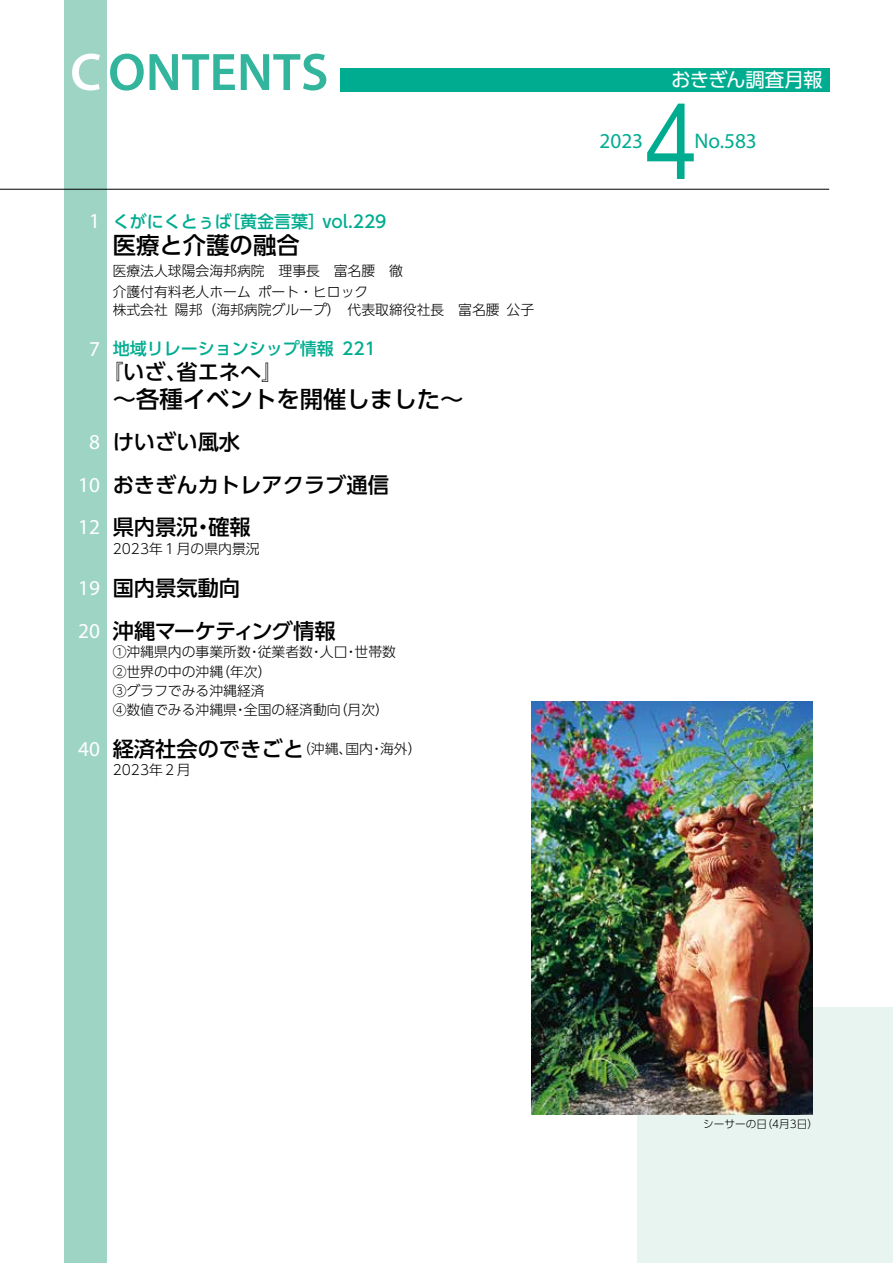
<style>
.page{position:relative;width:893px;height:1263px;background:#fff}
.page>*{position:absolute;margin:0;border:0;box-sizing:border-box;transform-origin:0 0}
.t1{font:106.35px "Helvetica Neue";color:#00ac90;scale:.9 1}
.t2{font:600 53.1px "Myriad Pro";color:#33b59d}
.t3{font:500 23.4px "UD Shin Go Pro";color:#000}
.t4{font:500 21.3px/42.5px "UD Shin Go Pro";color:#000}
.t5{font:21.3px "Myriad Pro";color:#00ac90}
.t6{font:19.5px "UD Shin Go Pro";letter-spacing:-.035em;color:#fff}
.t7{font:500 16.95px "UD Shin Go Pro";color:#00ac90}
.t8{font:300 13.8px/19.2px "UD Shin Go Pro";color:#000}
.t9{font:300 10.65px "UD Shin Go Pro";color:#000}
.s1{color:#fff}
.s2{font-family:"Myriad Pro";font-weight:400;font-size:21.3px;color:#fff}
.s3{font-family:"Myriad Pro";font-weight:400;color:#fff}
.s4{font-weight:500;font-size:21.3px}
</style>
<div class="page">
<div style="left:638px;top:1008px;width:255px;height:255px;background:#e7f4ef"></div>
<div style="left:64px;top:0;width:42px;height:1263px;background:#9ed4c4"></div>
<div style="left:340px;top:68px;width:489px;height:24px;background:#00ac90"></div>
<hr style="left:0;top:189px;width:829px;height:1px;background:#000">
<img style="left:531px;top:702px;width:281px;height:412px">
<h2 class="t2" style="left:70px;top:38px;width:260px"><span class="s1">C</span>ONTENTS</h2>
<p class="t7" style="left:89px;top:207px;width:299px"><span class="s2">1</span> くがにくとぅば［黄金言葉］vol.229</p>
<h3 class="t3" style="left:113px;top:227px;width:189px">医療と介護の融合</h3>
<p class="t8" style="left:113px;top:260px;width:292px;line-height:20.7px">医療法人球陽会海邦病院　理事長　富名腰　徹介護付有料老人ホーム ポート・ヒロック</p>
<p class="t8" style="left:113px;top:300px;width:423px">株式会社 陽邦（海邦病院グループ）　代表取締役社長　富名腰 公子</p>
<p class="t7" style="left:89px;top:335px;width:288px"><span class="s2">7</span> 地域リレーションシップ情報 221</p>
<h3 class="t4" style="left:102px;top:350px;width:182px">『いざ、省エネへ』</h3>
<h3 class="t3" style="left:113px;top:380px;width:352px">～各種イベントを開催しました～</h3>
<h3 class="t4" style="left:78px;top:420px;width:312px;text-indent:11px"><span class="s3">8</span> けいざい風水<br><span class="s3">10</span> おきぎんカトレアクラブ通信<br><span class="s3">12</span> 県内景況・確報</h3>
<p class="t8" style="left:113px;top:539px;width:149px">2023年１月の県内景況</p>
<h3 class="t4" style="left:78px;top:566px;width:259px"><span class="s3">19</span> 国内景気動向<br><span class="s3">20</span> 沖縄マーケティング情報</h3>
<p class="t8" style="left:113px;top:642px;width:285px">①沖縄県内の事業所数・従業者数・人口・世帯数<br>②世界の中の沖縄（年次）<br>③グラフでみる沖縄経済<br>④数値でみる沖縄県・全国の経済動向（月次）</p>
<p class="t8" style="left:113px;top:737px;width:310px;line-height:21.8px;text-indent:-35px"><span class="s2">40</span> <span class="s4">経済社会のできごと</span>（沖縄、国内・海外）<br>2023年２月</p>
<h3 class="t6" style="left:671px;top:64px;width:153px">おきぎん調査月報</h3>
<h1 class="t1" style="left:644px;top:64px;width:61px">4</h1>
<h3 class="t5" style="left:695px;top:128px;width:64px">No.583</h3>
<h3 class="t5" style="left:600px;top:128px;width:45px">2023</h3>
<p class="t9" style="left:703px;top:1115px;width:117px">シーサーの日（4月3日）</p>
</div>
